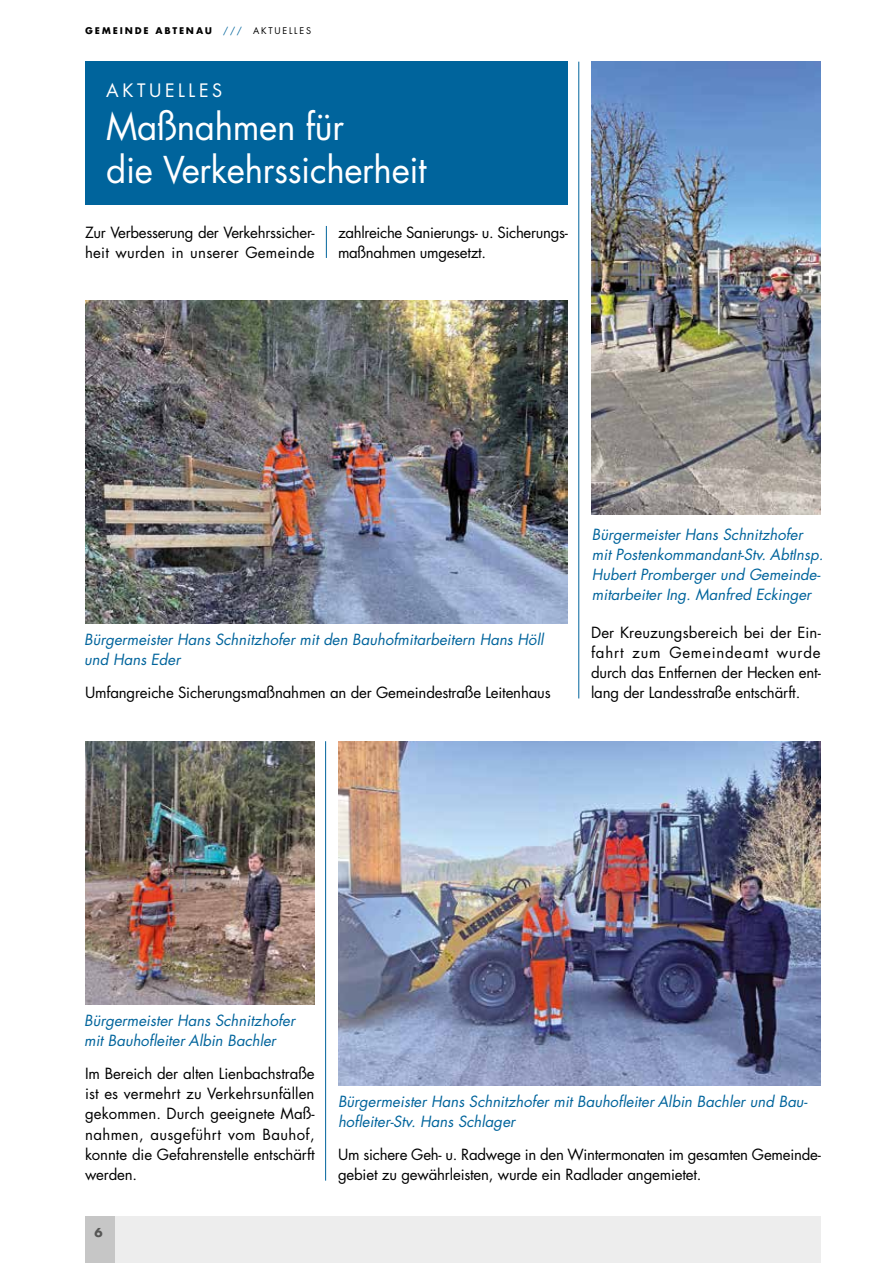
<style>
.page{position:relative;width:893px;height:1263px;background:#fff}
.page>*{position:absolute;margin:0;border:0;box-sizing:border-box;transform-origin:0 0}
.t1{font:36px/43.2px "Futura";letter-spacing:-.01em;color:#fff}
.t2{font:18px "Futura";letter-spacing:.2em;color:#fff}
.t3{font:15px/20.2px "Futura";letter-spacing:-.01em;color:#000}
.t4{font:italic 15px/20.2px "Futura";color:#00649c}
.t5{font:700 12px "Futura";color:#575756}
.t6{font:700 9px "Futura";letter-spacing:.2em;color:#000}
.s1{font-weight:400;color:#00649c}
.s2{font-weight:400}
</style>
<div class="page">
<div style="left:85px;top:1216px;width:736px;height:47px;background:#ededed"></div>
<div style="left:85px;top:1216px;width:30px;height:47px;background:#c6c6c6"></div>
<hr style="left:326px;top:226px;width:1px;height:32px;background:#00649c">
<img style="left:591px;top:62px;width:230px;height:453px">
<img style="left:85px;top:300px;width:483px;height:324px">
<img style="left:338px;top:741px;width:483px;height:345px">
<div style="left:85px;top:62px;width:483px;height:143px;background:#00649c"></div>
<img style="left:85px;top:741px;width:230px;height:264px">
<hr style="left:578px;top:62px;width:1px;height:636px;background:#00649c">
<hr style="left:325px;top:741px;width:1px;height:439px;background:#00649c">
<p class="t6" style="left:85px;top:25px;width:227px">GEMEINDE ABTENAU <span class="s1">///</span> <span class="s2">AKTUELLES</span></p>
<p class="t2" style="left:106px;top:78px;width:117px">AKTUELLES</p>
<h1 class="t1" style="left:106px;top:105px;width:322px">Maßnahmen für<br>die Verkehrssicherheit</h1>
<p class="t3" style="left:85px;top:222px;width:231px">Zur Verbesserung der Verkehrssicher&shy;heit wurden in unserer Gemeinde</p>
<p class="t3" style="left:338px;top:222px;width:231px">zahlreiche Sanierungs- u. Sicherungs&shy;maßnahmen umgesetzt.</p>
<p class="t4" style="left:84px;top:629px;width:461px">Bürgermeister Hans Schnitzhofer mit den Bauhofmitarbeitern Hans Höll und Hans Eder</p>
<p class="t3" style="left:85px;top:683px;width:467px">Umfangreiche Sicherungsmaßnahmen an der Gemeindestraße Leitenhaus</p>
<p class="t4" style="left:592px;top:524px;width:233px">Bürgermeister Hans Schnitzhofer mit Postenkommandant-Stv. AbtInsp.<br>Hubert Promberger und Gemeinde&shy;mitarbeiter Ing. Manfred Eckinger</p>
<p class="t3" style="left:591px;top:622px;width:231px;text-align:justify">Der Kreuzungsbereich bei der Ein&shy;fahrt zum Gemeindeamt wurde durch das Entfernen der Hecken ent&shy;lang der Landesstraße entschärft.</p>
<p class="t4" style="left:84px;top:1010px;width:212px">Bürgermeister Hans Schnitzhofer mit Bauhofleiter Albin Bachler</p>
<p class="t3" style="left:85px;top:1063px;width:231px;text-align:justify">Im Bereich der alten Lienbachstraße ist es vermehrt zu Verkehrsunfällen gekommen. Durch geeignete Maß&shy;nahmen, ausgeführt vom Bauhof, konnte die Gefahrenstelle entschärft werden.</p>
<p class="t5" style="left:94px;top:1224px;width:10px">6</p>
<p class="t4" style="left:338px;top:1091px;width:471px">Bürgermeister Hans Schnitzhofer mit Bauhofleiter Albin Bachler und Bau&shy;hofleiter-Stv. Hans Schlager</p>
<p class="t3" style="left:338px;top:1144px;width:484px">Um sichere Geh- u. Radwege in den Wintermonaten im gesamten Gemeinde&shy;gebiet zu gewährleisten, wurde ein Radlader angemietet.</p>
</div>
